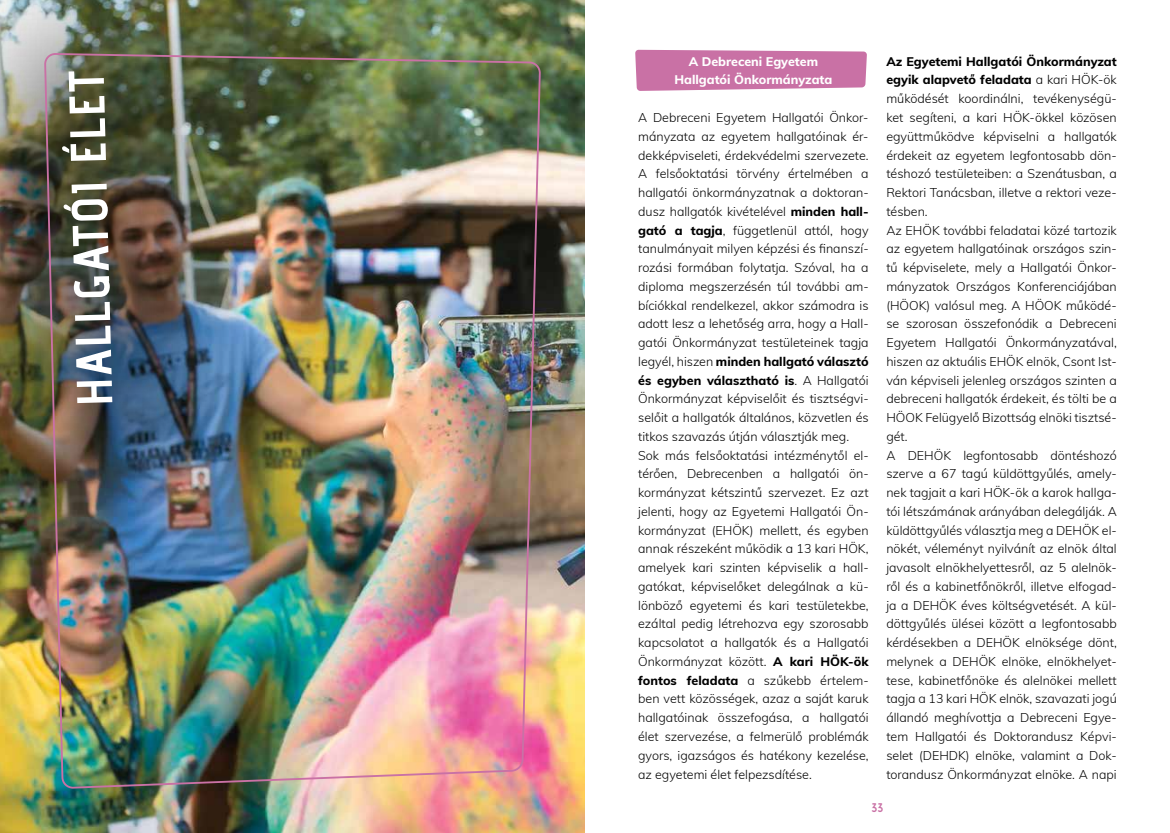
<style>
.page{position:relative;width:1170px;height:833px;background:#fff}
.page>*{position:absolute;margin:0;border:0;box-sizing:border-box;transform-origin:0 0}
.t1{font:700 50px "Advent Pro";color:#fff}
.t2{font:300 12.5px/18.8px "Muli";color:#000}
.t3{font:800 12.5px/18.8px "Muli";color:#fff;text-align:center}
.t4{font:700 12.5px "Advent Pro";color:#c971a5}
.s1{font-weight:800}
</style>
<div class="page">
<img style="left:0;top:0;width:585px;height:833px">
<div style="left:0;top:0;width:265px;height:553px;background:#000;opacity:.75"></div>
<svg style="left:635px;top:50px;width:231px;height:41px;background:#cc7aaa"></svg>
<img style="left:45px;top:52px;width:495px;height:736px">
<h1 class="t1" style="left:66px;top:408px;width:337px;rotate:-92deg">HALLGATÓI ÉLET</h1>
<p class="t3" style="left:674px;top:51px;width:159px">A Debreceni Egyetem<br>Hallgatói Önkormányzata</p>
<p class="t2" style="left:638px;top:108px;width:232px">A Debreceni Egyetem Hallgatói Önkor&shy;mányzata az egyetem hallgatóinak ér&shy;dekképviseleti, érdekvédelmi szervezete.<br>A felsőoktatási törvény értelmében a hallgatói önkormányzatnak a doktoran&shy;dusz hallgatók kivételével <span class="s1">minden hall&shy;gató a tagja</span>, függetlenül attól, hogy tanulmányait milyen képzési és finanszí&shy;rozási formában folytatja. Szóval, ha a diploma megszerzésén túl további am&shy;bíciókkal rendelkezel, akkor számodra is adott lesz a lehetőség arra, hogy a Hall&shy;gatói Önkormányzat testületeinek tagja legyél, hiszen <span class="s1">minden hallgató választó és egyben választható is</span>. A Hallgatói Önkormányzat képviselőit és tisztségvi&shy;selőit a hallgatók általános, közvetlen és titkos szavazás útján választják meg.<br>Sok más felsőoktatási intézménytől el&shy;térően, Debrecenben a hallgatói ön&shy;kormányzat kétszintű szervezet. Ez azt jelenti, hogy az Egyetemi Hallgatói Ön&shy;kormányzat (EHÖK) mellett, és egyben annak részeként működik a 13 kari HÖK, amelyek kari szinten képviselik a hall&shy;gatókat, képviselőket delegálnak a kü&shy;lönböző egyetemi és kari testületekbe, ezáltal pedig létrehozva egy szorosabb kapcsolatot a hallgatók és a Hallgatói Önkormányzat között. <span class="s1">A kari HÖK-ök fontos feladata</span> a szűkebb értelem&shy;ben vett közösségek, azaz a saját karuk hallgatóinak összefogása, a hallgatói élet szervezése, a felmerülő problémák gyors, igazságos és hatékony kezelése, az egyetemi élet felpezsdítése.</p>
<p class="t2" style="left:886px;top:51px;width:232px"><span class="s1">Az Egyetemi Hallgatói Önkormányzat egyik alapvető feladata</span> a kari HÖK-ök működését koordinálni, tevékenységü&shy;ket segíteni, a kari HÖK-ökkel közösen együttműködve képviselni a hallgatók érdekeit az egyetem legfontosabb dön&shy;téshozó testületeiben: a Szenátusban, a Rektori Tanácsban, illetve a rektori veze&shy;tésben.<br>Az EHÖK további feladatai közé tartozik az egyetem hallgatóinak országos szin&shy;tű képviselete, mely a Hallgatói Önkor&shy;mányzatok Országos Konferenciájában (HÖOK) valósul meg. A HÖOK működé&shy;se szorosan összefonódik a Debreceni Egyetem Hallgatói Önkormányzatával, hiszen az aktuális EHÖK elnök, Csont Ist&shy;ván képviseli jelenleg országos szinten a debreceni hallgatók érdekeit, és tölti be a HÖOK Felügyelő Bizottság elnöki tisztsé&shy;gét.<br>A DEHÖK legfontosabb döntéshozó szerve a 67 tagú küldöttgyűlés, amely&shy;nek tagjait a kari HÖK-ök a karok hallga&shy;tói létszámának arányában delegálják. A küldöttgyűlés választja meg a DEHÖK el&shy;nökét, véleményt nyilvánít az elnök által javasolt elnökhelyettesről, az 5 alelnök&shy;ről és a kabinetfőnökről, illetve elfogad&shy;ja a DEHÖK éves költségvetését. A kül&shy;döttgyűlés ülései között a legfontosabb kérdésekben a DEHÖK elnöksége dönt, melynek a DEHÖK elnöke, elnökhelyet&shy;tese, kabinetfőnöke és alelnökei mellett tagja a 13 kari HÖK elnök, szavazati jogú állandó meghívottja a Debreceni Egye&shy;tem Hallgatói és Doktorandusz Képvi&shy;selet (DEHDK) elnöke, valamint a Dok&shy;torandusz Önkormányzat elnöke. A napi</p>
<p class="t4" style="left:871px;top:800px;width:13px">33</p>
</div>
